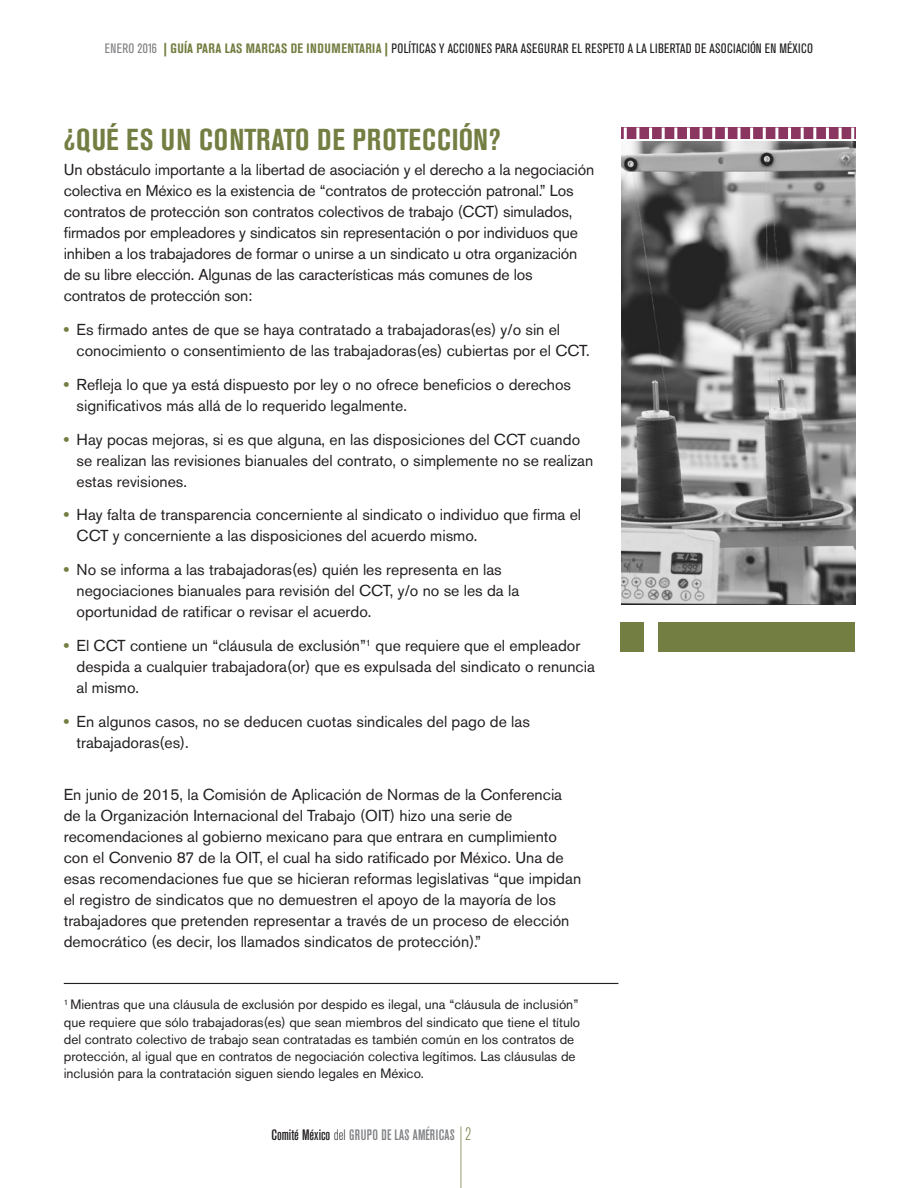
<style>
.page{position:relative;width:918px;height:1188px;background:#fff}
.page>*{position:absolute;margin:0;border:0;box-sizing:border-box;transform-origin:0 0}
.t1{font:700 condensed 30px "Akzidenz Grotesk BE";letter-spacing:.03em;color:#737e42}
.t2{font:15.75px/21px "Akzidenz Grotesk BE";color:#231f20}
.t3{font:500 condensed 15px "Akzidenz Grotesk BE";letter-spacing:.01em;color:#808285}
.t4{font:13.5px/17.2px "Akzidenz Grotesk BE";color:#231f20}
.t5{font:condensed 13.5px "Akzidenz Grotesk BE";letter-spacing:.02em;color:#231f20}
.s1{color:#808285}
.s2{font-weight:800;font-stretch:normal;color:#737e42}
.s3{font-weight:700;color:#737e42}
.s4{font-weight:800;color:#737e42}
.s5{color:#231f20}
.s6{font-weight:300;color:#231f20}
.s7{font-weight:300;font-size:18px;color:#737e42}
</style>
<div class="page">
<hr style="left:460px;top:1126px;width:1px;height:62px;background:#a2a67f">
<hr style="left:64px;top:983px;width:554px;height:1px;background:#231f20">
<img style="left:621px;top:141px;width:234px;height:463px">
<div style="left:621px;top:128px;width:234px;height:11px;background:#8a3661"></div>
<svg style="left:851px;top:128px;width:3px;height:11px"></svg>
<svg style="left:839px;top:128px;width:3px;height:11px"></svg>
<svg style="left:826px;top:128px;width:3px;height:11px"></svg>
<svg style="left:813px;top:128px;width:3px;height:11px"></svg>
<svg style="left:801px;top:128px;width:3px;height:11px"></svg>
<svg style="left:788px;top:128px;width:3px;height:11px"></svg>
<svg style="left:775px;top:128px;width:3px;height:11px"></svg>
<svg style="left:763px;top:128px;width:3px;height:11px"></svg>
<svg style="left:750px;top:128px;width:3px;height:11px"></svg>
<svg style="left:738px;top:128px;width:3px;height:11px"></svg>
<svg style="left:725px;top:128px;width:3px;height:11px"></svg>
<svg style="left:712px;top:128px;width:3px;height:11px"></svg>
<svg style="left:700px;top:128px;width:3px;height:11px"></svg>
<svg style="left:687px;top:128px;width:3px;height:11px"></svg>
<svg style="left:674px;top:128px;width:3px;height:11px"></svg>
<svg style="left:662px;top:128px;width:3px;height:11px"></svg>
<svg style="left:649px;top:128px;width:3px;height:11px"></svg>
<svg style="left:636px;top:128px;width:3px;height:11px"></svg>
<svg style="left:624px;top:128px;width:3px;height:11px"></svg>
<div style="left:620px;top:622px;width:234px;height:30px;background:#737e42"></div>
<div style="left:644px;top:622px;width:14px;height:30px;background:#fff"></div>
<p class="t5" style="left:105px;top:40px;width:710px"><span class="s1">ENERO 2016</span> <span class="s2">|</span> <span class="s3">GUÍA PARA LAS MARCAS DE INDUMENTARIA</span> <span class="s2">|</span> POLÍTICAS Y ACCIONES PARA ASEGURAR EL RESPETO A LA LIBERTAD DE ASOCIACIÓN EN MÉXICO</p>
<h1 class="t1" style="left:64px;top:122px;width:438px">¿QUÉ ES UN CONTRATO DE PROTECCIÓN?</h1>
<p class="t2" style="left:64px;top:159px;width:532px">Un obstáculo importante a la libertad de asociación y el derecho a la negociación colectiva en México es la existencia de “contratos de protección patronal.” Los contratos de protección son contratos colectivos de trabajo (CCT) simulados, firmados por empleadores y sindicatos sin representación o por individuos que inhiben a los trabajadores de formar o unirse a un sindicato u otra organización de su libre elección. Algunas de las características más comunes de los contratos de protección son:</p>
<p class="t2" style="left:77px;top:319px;width:515px;text-indent:-13px"><span class="s4">•</span> Es firmado antes de que se haya contratado a trabajadoras(es) y/o sin el conocimiento o consentimiento de las trabajadoras(es) cubiertas por el CCT.</p>
<p class="t2" style="left:77px;top:374px;width:496px;text-indent:-13px"><span class="s4">•</span> Refleja lo que ya está dispuesto por ley o no ofrece beneficios o derechos significativos más allá de lo requerido legalmente.</p>
<p class="t2" style="left:77px;top:429px;width:518px;text-indent:-13px"><span class="s4">•</span> Hay pocas mejoras, si es que alguna, en las disposiciones del CCT cuando se realizan las revisiones bianuales del contrato, o simplemente no se realizan estas revisiones.</p>
<p class="t2" style="left:77px;top:504px;width:506px;text-indent:-13px"><span class="s4">•</span> Hay falta de transparencia concerniente al sindicato o individuo que firma el<br>CCT y concerniente a las disposiciones del acuerdo mismo.</p>
<p class="t2" style="left:77px;top:559px;width:444px;text-indent:-13px"><span class="s4">•</span> No se informa a las trabajadoras(es) quién les representa en las negociaciones bianuales para revisión del CCT, y/o no se les da la oportunidad de ratificar o revisar el acuerdo.</p>
<p class="t2" style="left:77px;top:635px;width:520px;text-indent:-13px"><span class="s4">•</span> El CCT contiene un “cláusula de exclusión”<sup>1</sup> que requiere que el empleador despida a cualquier trabajadora(or) que es expulsada del sindicato o renuncia al mismo.</p>
<p class="t2" style="left:77px;top:711px;width:455px;text-indent:-13px"><span class="s4">•</span> En algunos casos, no se deducen cuotas sindicales del pago de las trabajadoras(es).</p>
<p class="t2" style="left:64px;top:784px;width:519px">En junio de 2015, la Comisión de Aplicación de Normas de la Conferencia de la Organización Internacional del Trabajo (OIT) hizo una serie de recomendaciones al gobierno mexicano para que entrara en cumplimiento con el Convenio 87 de la OIT, el cual ha sido ratificado por México. Una de esas recomendaciones fue que se hicieran reformas legislativas “que impidan el registro de sindicatos que no demuestren el apoyo de la mayoría de los trabajadores que pretenden representar a través de un proceso de elección democrático (es decir, los llamados sindicatos de protección).”</p>
<p class="t4" style="left:64px;top:996px;width:518px"><sup>1</sup> Mientras que una cláusula de exclusión por despido es ilegal, una “cláusula de inclusión” que requiere que sólo trabajadoras(es) que sean miembros del sindicato que tiene el título del contrato colectivo de trabajo sean contratadas es también común en los contratos de protección, al igual que en contratos de negociación colectiva legítimos. Las cláusulas de inclusión para la contratación siguen siendo legales en México.</p>
<p class="t3" style="left:271px;top:1126px;width:202px"><span class="s5">Comité México</span> <span class="s6">del</span> GRUPO DE LAS AMÉRICAS <span class="s7">2</span></p>
</div>
